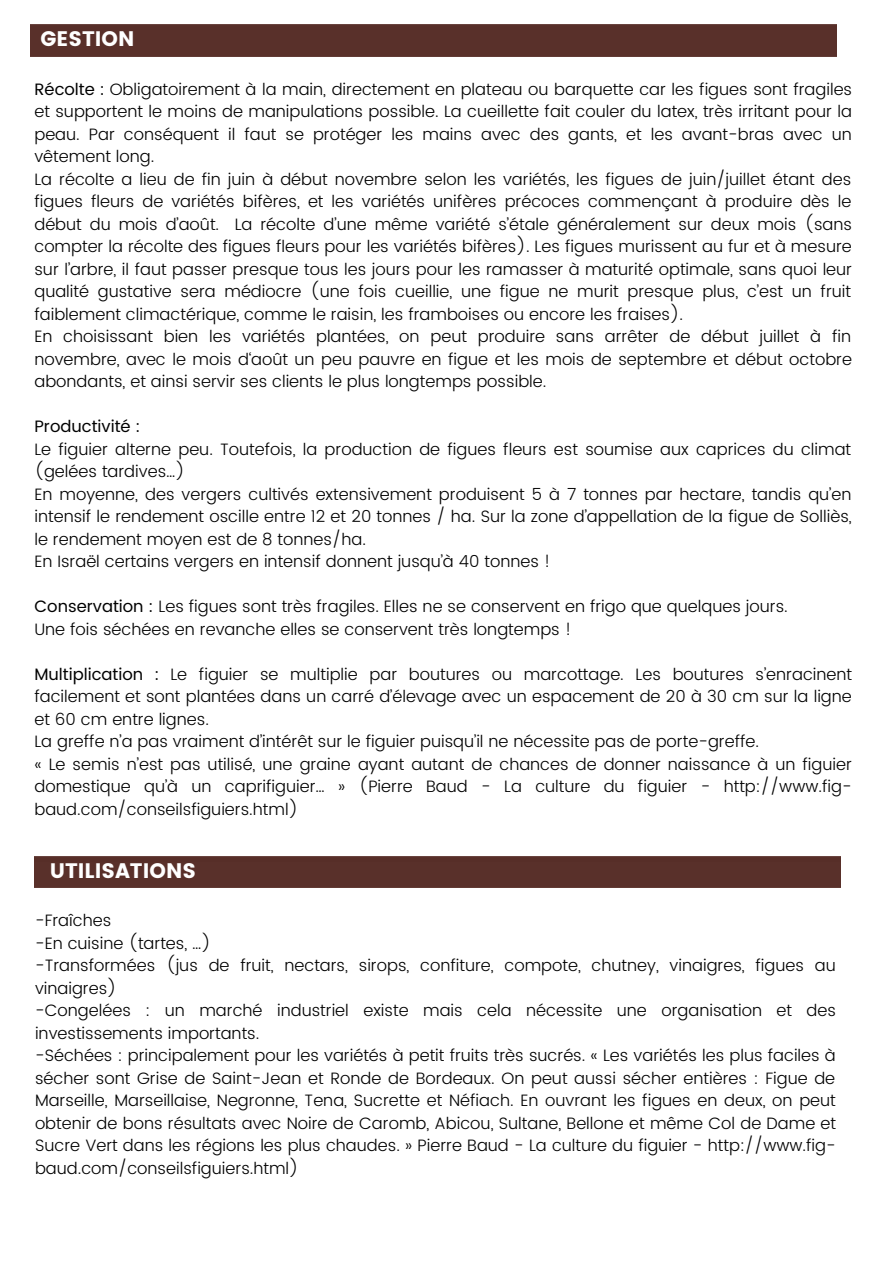
<style>
.page{position:relative;width:893px;height:1264px;background:#fff}
.page>*{position:absolute;margin:0;border:0;box-sizing:border-box;transform-origin:0 0}
.t1{font:21px "Poppins";color:#fff}
.t2{font:300 16.5px/22.5px "Poppins";color:#000}
.t3{font:16.5px "Poppins";color:#000}
.s1{font-weight:400}
</style>
<div class="page">
<div style="left:30px;top:25px;width:806px;height:31px;background:#59302a"></div>
<div style="left:34px;top:856px;width:806px;height:31px;background:#59302a"></div>
<p class="t1" style="left:40px;top:27px;width:95px">GESTION</p>
<p class="t2" style="left:34px;top:78px;width:819px"><span class="s1">Récolte :</span> Obligatoirement à la main, directement en plateau ou barquette car les figues sont fragiles et supportent le moins de manipulations possible. La cueillette fait couler du latex, très irritant pour la peau. Par conséquent il faut se protéger les mains avec des gants, et les avant-bras avec un vêtement long.<br>La récolte a lieu de fin juin à début novembre selon les variétés, les figues de juin/juillet étant des figues fleurs de variétés bifères, et les variétés unifères précoces commençant à produire dès le début du mois d’août. La récolte d’une même variété s’étale généralement sur deux mois (sans compter la récolte des figues fleurs pour les variétés bifères). Les figues murissent au fur et à mesure sur l’arbre, il faut passer presque tous les jours pour les ramasser à maturité optimale, sans quoi leur qualité gustative sera médiocre (une fois cueillie, une figue ne murit presque plus, c’est un fruit faiblement climactérique, comme le raisin, les framboises ou encore les fraises).<br>En choisissant bien les variétés plantées, on peut produire sans arrêter de début juillet à fin novembre, avec le mois d‘août un peu pauvre en figue et les mois de septembre et début octobre abondants, et ainsi servir ses clients le plus longtemps possible.</p>
<p class="t3" style="left:34px;top:417px;width:108px">Productivité :</p>
<p class="t2" style="left:34px;top:438px;width:818px">Le figuier alterne peu. Toutefois, la production de figues fleurs est soumise aux caprices du climat (gelées tardives…)<br>En moyenne, des vergers cultivés extensivement produisent 5 à 7 tonnes par hectare, tandis qu’en intensif le rendement oscille entre 12 et 20 tonnes / ha. Sur la zone d’appellation de la figue de Solliès, le rendement moyen est de 8 tonnes/ha.<br>En Israël certains vergers en intensif donnent jusqu’à 40 tonnes !</p>
<p class="t2" style="left:34px;top:595px;width:754px"><span class="s1">Conservation :</span> Les figues sont très fragiles. Elles ne se conservent en frigo que quelques jours.<br>Une fois séchées en revanche elles se conservent très longtemps !</p>
<p class="t2" style="left:34px;top:662px;width:819px"><span class="s1">Multiplication :</span> Le figuier se multiplie par boutures ou marcottage. Les boutures s’enracinent facilement et sont plantées dans un carré d’élevage avec un espacement de 20 à 30 cm sur la ligne et 60 cm entre lignes.<br>La greffe n’a pas vraiment d’intérêt sur le figuier puisqu’il ne nécessite pas de porte-greffe.<br>« Le semis n’est pas utilisé, une graine ayant autant de chances de donner naissance à un figuier domestique qu’à un caprifiguier… » (Pierre Baud - La culture du figuier - http://www.fig&shy;baud.com/conseilsfiguiers.html)</p>
<p class="t1" style="left:50px;top:858px;width:148px">UTILISATIONS</p>
<p class="t2" style="left:35px;top:909px;width:802px">-Fraîches<br>-En cuisine (tartes, …)<br>-Transformées (jus de fruit, nectars, sirops, confiture, compote, chutney, vinaigres, figues au vinaigres)<br>-Congelées : un marché industriel existe mais cela nécessite une organisation et des investissements importants.<br>-Séchées : principalement pour les variétés à petit fruits très sucrés. « Les variétés les plus faciles à sécher sont Grise de Saint-Jean et Ronde de Bordeaux. On peut aussi sécher entières : Figue de Marseille, Marseillaise, Negronne, Tena, Sucrette et Néfiach. En ouvrant les figues en deux, on peut obtenir de bons résultats avec Noire de Caromb, Abicou, Sultane, Bellone et même Col de Dame et Sucre Vert dans les régions les plus chaudes. » Pierre Baud - La culture du figuier - http://www.fig&shy;baud.com/conseilsfiguiers.html)</p>
</div>
